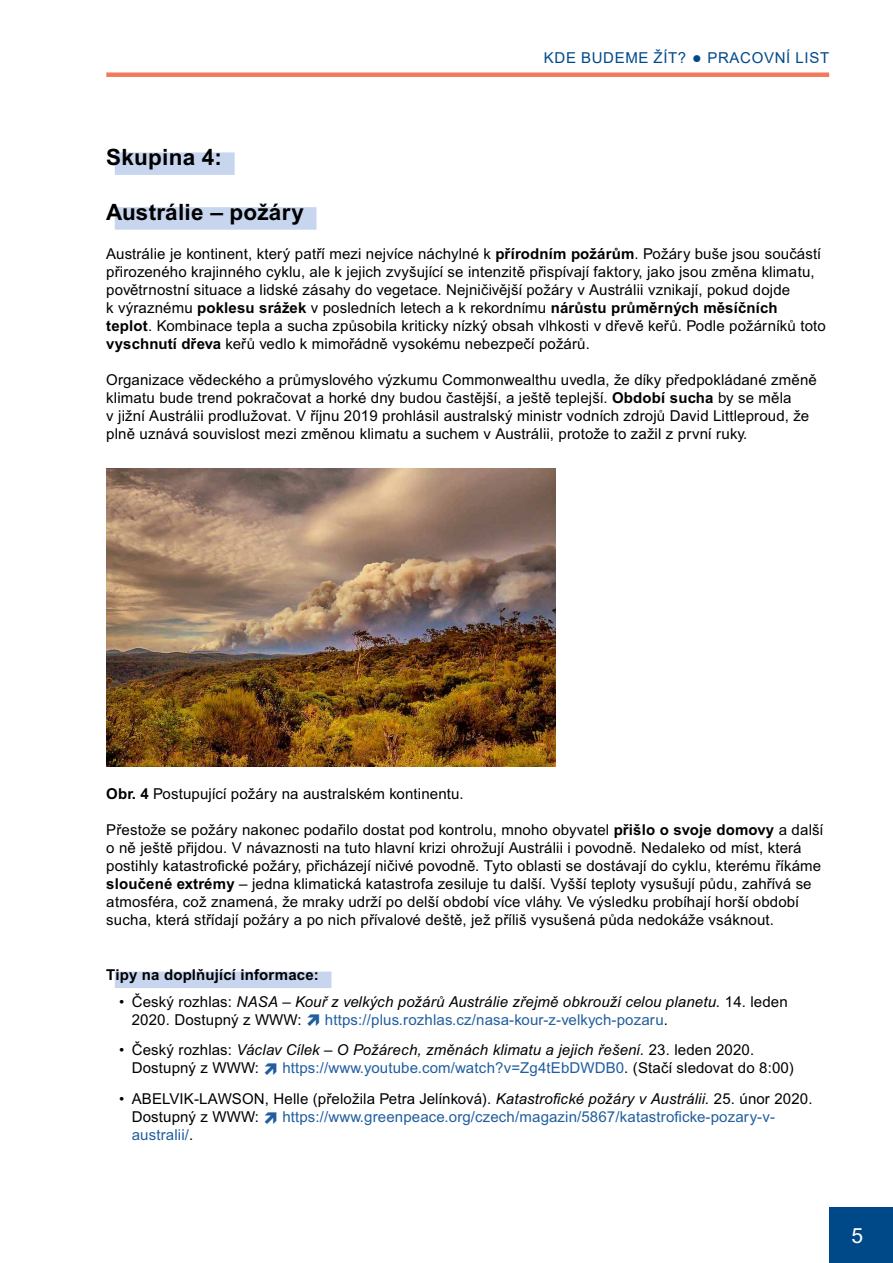
<style>
.page{position:relative;width:893px;height:1263px;background:#fff}
.page>*{position:absolute;margin:0;border:0;box-sizing:border-box;transform-origin:0 0}
.t1{font:700 22.5px "Arial MT Pro";letter-spacing:.01em;color:#000}
.t2{font:21px "Arial MT Pro";color:#fff}
.t3{font:15px/18px "Arial MT Pro";letter-spacing:.01em;color:#000}
.t4{font:15px "Arial MT Pro";letter-spacing:.01em;color:#215e9e}
.t5{font:italic 15px/18px "Arial MT Pro";letter-spacing:.01em;color:#000}
.t6{font:15px "Arial";letter-spacing:.045em;color:#004989}
.t7{font:700 15px "Arial MT Pro";letter-spacing:.01em;color:#000}
.s1{font-weight:700}
.s2{font-style:normal}
.s3{color:#000}
.s4{font-style:italic}
</style>
<div class="page">
<div style="left:829px;top:1207px;width:64px;height:56px;background:#004989"></div>
<div style="left:106px;top:72px;width:723px;height:5px;background:#f47a5c"></div>
<div style="left:115px;top:152px;width:120px;height:23px;background:#c7d6ee"></div>
<div style="left:115px;top:207px;width:201px;height:23px;background:#c7d6ee"></div>
<div style="left:115px;top:971px;width:216px;height:17px;background:#c7d6ee"></div>
<img style="left:106px;top:468px;width:450px;height:299px">
<p class="t6" style="left:544px;top:48px;width:287px">KDE BUDEME ŽÍT? ● PRACOVNÍ LIST</p>
<h1 class="t1" style="left:106px;top:144px;width:117px">Skupina 4:</h1>
<h1 class="t1" style="left:106px;top:199px;width:199px">Austrálie – požáry</h1>
<p class="t3" style="left:106px;top:246px;width:721px">Austrálie je kontinent, který patří mezi nejvíce náchylné k <span class="s1">přírodním požárům</span>. Požáry buše jsou součástí přirozeného krajinného cyklu, ale k jejich zvyšující se intenzitě přispívají faktory, jako jsou změna klimatu, povětrnostní situace a lidské zásahy do vegetace. Nejničivější požáry v Austrálii vznikají, pokud dojde<br>k výraznému <span class="s1">poklesu srážek</span> v posledních letech a k rekordnímu <span class="s1">nárůstu průměrných měsíčních teplot</span>. Kombinace tepla a sucha způsobila kriticky nízký obsah vlhkosti v dřevě keřů. Podle požárníků toto <span class="s1">vyschnutí dřeva</span> keřů vedlo k mimořádně vysokému nebezpečí požárů.</p>
<p class="t3" style="left:106px;top:372px;width:712px">Organizace vědeckého a průmyslového výzkumu Commonwealthu uvedla, že díky předpokládané změně klimatu bude trend pokračovat a horké dny budou častější, a ještě teplejší. <span class="s1">Období sucha</span> by se měla<br>v jižní Austrálii prodlužovat. V říjnu 2019 prohlásil australský ministr vodních zdrojů David Littleproud, že plně uznává souvislost mezi změnou klimatu a suchem v Austrálii, protože to zažil z první ruky.</p>
<p class="t3" style="left:106px;top:786px;width:359px"><span class="s1">Obr. 4</span> Postupující požáry na australském kontinentu.</p>
<p class="t3" style="left:106px;top:822px;width:718px">Přestože se požáry nakonec podařilo dostat pod kontrolu, mnoho obyvatel <span class="s1">přišlo o svoje domovy</span> a další o ně ještě přijdou. V návaznosti na tuto hlavní krizi ohrožují Austrálii i povodně. Nedaleko od míst, která postihly katastrofické požáry, přicházejí ničivé povodně. Tyto oblasti se dostávají do cyklu, kterému říkáme <span class="s1">sloučené extrémy</span> – jedna klimatická katastrofa zesiluje tu další. Vyšší teploty vysušují půdu, zahřívá se atmosféra, což znamená, že mraky udrží po delší období více vláhy. Ve výsledku probíhají horší období sucha, která střídají požáry a po nich přívalové deště, jež příliš vysušená půda nedokáže vsáknout.</p>
<p class="t7" style="left:106px;top:966px;width:214px">Tipy na doplňující informace:</p>
<p class="t5" style="left:132px;top:993px;width:657px;text-indent:-13px"><span class="s2">• Český rozhlas:</span> NASA – Kouř z velkých požárů Austrálie zřejmě obkrouží celou planetu. <span class="s2">14. leden<br>2020. Dostupný z WWW:</span></p>
<p class="t4" style="left:325px;top:1011px;width:345px">https://plus.rozhlas.cz/nasa-kour-z-velkych-pozaru<span class="s3">.</span></p>
<p class="t5" style="left:132px;top:1042px;width:624px;text-indent:-13px"><span class="s2">• Český rozhlas:</span> Václav Cílek – O Požárech, změnách klimatu a jejich řešení. <span class="s2">23. leden 2020.<br>Dostupný z WWW:</span></p>
<p class="t4" style="left:282px;top:1059px;width:513px">https://www.youtube.com/watch?v=Zg4tEbDWDB0<span class="s3">. (Stačí sledovat do 8:00)</span></p>
<p class="t3" style="left:132px;top:1090px;width:682px;text-indent:-13px">• ABELVIK-LAWSON, Helle (přeložila Petra Jelínková). <span class="s4">Katastrofické požáry v Austrálii.</span> 25. únor 2020.<br>Dostupný z WWW:</p>
<p class="t4" style="left:282px;top:1108px;width:494px">https://www.greenpeace.org/czech/magazin/5867/katastroficke-pozary-v-</p>
<p class="t4" style="left:132px;top:1126px;width:63px">australii/<span class="s3">.</span></p>
<h2 class="t2" style="left:851px;top:1224px;width:13px">5</h2>
</div>
